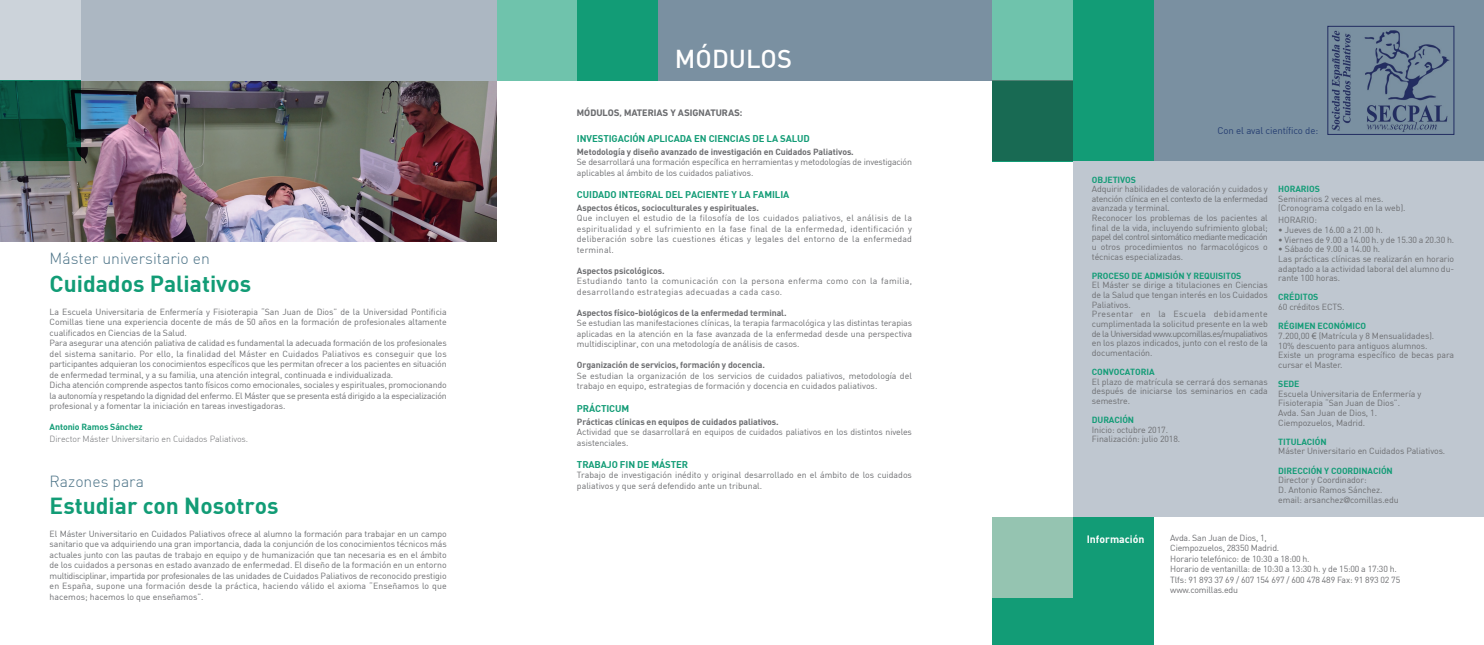
<style>
.page{position:relative;width:1484px;height:645px;background:#fff}
.page>*{position:absolute;margin:0;border:0;box-sizing:border-box;transform-origin:0 0}
.t1{font:25.38px "DIN Medium Alternate";color:#fff}
.t2{font:22.75px "DIN Bold";color:#129c76}
.t3{font:15.75px "DIN Light Alternate";color:#4c7387}
.t4{font:10.5px "DIN Bold";color:#fff}
.t5{font:9.62px "DIN Bold";letter-spacing:-.01em;color:#129c76}
.t6{font:700 9.62px "DIN Next LT Pro";color:#6c6d70}
.t7{font:9.62px "DIN";letter-spacing:-.01em;color:#253e72}
.t8{font:8.75px/10.5px "DIN";letter-spacing:-.01em;color:#6c6d70;text-align:justify}
.t9{font:8.75px "DIN Bold";letter-spacing:-.01em;color:#6c6d70}
.t10{font:8.75px "DIN Bold";letter-spacing:-.01em;color:#129c76}
.t11{font:8.75px/10.5px "DIN";letter-spacing:.03em;color:#6c6d70}
.t12{font:8.75px "DIN Light Alternate";letter-spacing:-.01em;color:#6c6d70}
.s1{font-family:"Arial"}
.s2{font-family:"Helvetica Neue LT Std"}
</style>
<div class="page">
<img style="left:0;top:81px;width:496px;height:161px">
<div style="left:496px;top:0;width:496px;height:81px;background:#7a90a1"></div>
<div style="left:496px;top:0;width:161px;height:81px;background:#129c76"></div>
<div style="left:496px;top:0;width:81px;height:81px;background:#6fc3ac"></div>
<div style="left:992px;top:0;width:491px;height:161px;background:#7a90a1"></div>
<div style="left:0;top:0;width:496px;height:81px;background:#acb7c2"></div>
<div style="left:0;top:0;width:81px;height:81px;background:#ccd3da"></div>
<svg style="left:0;top:81px;width:81px;height:80px;background:#074735"></svg>
<div style="left:992px;top:0;width:161px;height:161px;background:#129c76"></div>
<div style="left:992px;top:0;width:81px;height:81px;background:#6fc3ac"></div>
<div style="left:992px;top:81px;width:81px;height:80px;background:#186a53"></div>
<div style="left:1073px;top:161px;width:410px;height:356px;background:#bfc7d0"></div>
<div style="left:992px;top:517px;width:161px;height:128px;background:#129c76"></div>
<div style="left:992px;top:517px;width:81px;height:81px;background:#95c4b1"></div>
<img style="left:1331px;top:30px;width:119px;height:102px">
<div style="left:1327px;top:26px;width:126px;height:109px;border:1px solid #464f9b"></div>
<p class="t3" style="left:50px;top:249px;width:162px">Máster universitario en</p>
<p class="t2" style="left:50px;top:268px;width:203px">Cuidados Paliativos</p>
<p class="t8" style="left:50px;top:306px;width:398px">La Escuela Universitaria de Enfermería y Fisioterapia “San Juan de Dios” de la Universidad Pontificia Comillas tiene una experiencia docente de más de 50 años en la formación de profesionales altamente cualificados en Ciencias de la Salud.</p>
<p class="t8" style="left:50px;top:337px;width:398px">Para asegurar una atención paliativa de calidad es fundamental la adecuada formación de los profesionales del sistema sanitario. Por ello, la finalidad del Máster en Cuidados Paliativos es conseguir que los participantes adquieran los conocimientos específicos que les permitan ofrecer a los pacientes en situación de enfermedad terminal, y a su familia, una atención integral, continuada e individualizada.</p>
<p class="t8" style="left:50px;top:379px;width:398px">Dicha atención comprende aspectos tanto físicos como emocionales, sociales y espirituales, promocionando la autonomía y respetando la dignidad del enfermo. El Máster que se presenta está dirigido a la especialización profesional y a fomentar la iniciación en tareas investigadoras.</p>
<p class="t10" style="left:50px;top:421px;width:95px">Antonio Ramos Sánchez</p>
<p class="t12" style="left:50px;top:433px;width:200px">Director Máster Universitario en Cuidados Paliativos.</p>
<p class="t3" style="left:50px;top:471px;width:96px">Razones para</p>
<p class="t2" style="left:50px;top:491px;width:230px">Estudiar con Nosotros</p>
<p class="t8" style="left:50px;top:528px;width:398px">El Máster Universitario en Cuidados Paliativos ofrece al alumno la formación para trabajar en un campo sanitario que va adquiriendo una gran importancia, dada la conjunción de los conocimientos técnicos más actuales junto con las pautas de trabajo en equipo y de humanización que tan necesaria es en el ámbito de los cuidados a personas en estado avanzado de enfermedad. El diseño de la formación en un entorno multidisciplinar, impartida por profesionales de las unidades de Cuidados Paliativos de reconocido prestigio en España, supone una formación desde la práctica, haciendo válido el axioma “Enseñamos lo que hacemos; hacemos lo que enseñamos”.</p>
<p class="t1" style="left:675px;top:42px;width:118px">MÓDULOS</p>
<p class="t6" style="left:577px;top:107px;width:167px">MÓDULOS, MATERIAS Y ASIGNATURAS:</p>
<p class="t5" style="left:577px;top:132px;width:234px">INVESTIGACIÓN APLICADA EN CIENCIAS DE LA SALUD</p>
<p class="t9" style="left:577px;top:146px;width:278px">Metodología y diseño avanzado de investigación en Cuidados Paliativos.</p>
<p class="t8" style="left:577px;top:157px;width:336px">Se desarrollará una formación específica en herramientas y metodologías de investigación aplicables al ámbito de los cuidados paliativos.</p>
<p class="t5" style="left:577px;top:188px;width:214px">CUIDADO INTEGRAL DEL PACIENTE Y LA FAMILIA</p>
<p class="t9" style="left:577px;top:202px;width:183px">Aspectos éticos, socioculturales y espirituales.</p>
<p class="t8" style="left:577px;top:213px;width:336px">Que incluyen el estudio de la filosofía de los cuidados paliativos, el análisis de la espiritualidad y el sufrimiento en la fase final de la enfermedad, identificación y deliberación sobre las cuestiones éticas y legales del entorno de la enfermedad terminal.</p>
<p class="t9" style="left:577px;top:265px;width:89px">Aspectos psicológicos.</p>
<p class="t11" style="left:577px;top:276px;width:336px">Estudiando tanto la comunicación con la persona enferma como con la familia, desarrollando estrategias adecuadas a cada caso.</p>
<p class="t9" style="left:577px;top:307px;width:211px">Aspectos físico-biológicos de la enfermedad terminal.</p>
<p class="t8" style="left:577px;top:318px;width:336px">Se estudian las manifestaciones clínicas, la terapia farmacológica y las distintas terapias aplicadas en la atención en la fase avanzada de la enfermedad desde una perspectiva multidisciplinar, con una metodología de análisis de casos.</p>
<p class="t9" style="left:577px;top:360px;width:189px">Organización de servicios, formación y docencia.</p>
<p class="t8" style="left:577px;top:370px;width:336px">Se estudian la organización de los servicios de cuidados paliativos, metodología del trabajo en equipo, estrategias de formación y docencia en cuidados paliativos.</p>
<p class="t5" style="left:577px;top:402px;width:54px">PRÁCTICUM</p>
<p class="t9" style="left:577px;top:416px;width:203px">Prácticas clínicas en equipos de cuidados paliativos.</p>
<p class="t8" style="left:577px;top:427px;width:336px">Actividad que se dasarrollará en equipos de cuidados paliativos en los distintos niveles asistenciales.</p>
<p class="t5" style="left:577px;top:458px;width:113px">TRABAJO FIN DE MÁSTER</p>
<p class="t8" style="left:577px;top:470px;width:336px">Trabajo de investigación inédito y original desarrollado en el ámbito de los cuidados paliativos y que será defendido ante un tribunal.</p>
<p class="t7" style="left:1217px;top:125px;width:102px">Con el aval científico de:</p>
<p class="t10" style="left:1091px;top:174px;width:46px">OBJETIVOS</p>
<p class="t8" style="left:1091px;top:184px;width:177px;line-height:9.6px">Adquirir habilidades de valoración y cuidados y atención clínica en el contexto de la enfermedad avanzada y terminal.</p>
<p class="t8" style="left:1091px;top:213px;width:177px;line-height:9.6px">Reconocer los problemas de los pacientes al final de la vida, incluyendo sufrimiento global; papel del control sintomático mediante medicación u otros procedimientos no farmacológicos o técnicas especializadas.</p>
<p class="t10" style="left:1091px;top:270px;width:151px">PROCESO DE ADMISIÓN Y REQUISITOS</p>
<p class="t8" style="left:1091px;top:280px;width:177px;line-height:9.6px">El Máster se dirige a titulaciones en Ciencias de la Salud que tengan interés en los Cuidados Paliativos.</p>
<p class="t8" style="left:1091px;top:309px;width:177px;line-height:9.6px">Presentar en la Escuela debidamente cumplimentada la solicitud presente en la web de la Universidad www.upcomillas.es/mupaliativos en los plazos indicados, junto con el resto de la documentación.</p>
<p class="t10" style="left:1091px;top:366px;width:64px">CONVOCATORIA</p>
<p class="t8" style="left:1091px;top:376px;width:177px;line-height:9.6px">El plazo de matrícula se cerrará dos semanas después de iniciarse los seminarios en cada semestre.</p>
<p class="t10" style="left:1091px;top:414px;width:44px">DURACIÓN</p>
<p class="t8" style="left:1091px;top:424px;width:78px">Inicio: octubre 2017.</p>
<p class="t8" style="left:1091px;top:434px;width:90px">Finalización: julio 2018.</p>
<p class="t10" style="left:1278px;top:183px;width:43px">HORARIOS</p>
<p class="t8" style="left:1278px;top:193px;width:107px">Seminarios 2 veces al mes.</p>
<p class="t8" style="left:1278px;top:203px;width:129px">(Cronograma colgado en la web).</p>
<p class="t8" style="left:1278px;top:215px;width:40px">HORARIO:</p>
<p class="t8" style="left:1278px;top:224px;width:106px">• Jueves de 16.00 a 21.00 h.</p>
<p class="t8" style="left:1278px;top:234px;width:177px">• Viernes de 9.00 a 14.00 h. y de 15.30 a 20.30 h.</p>
<p class="t8" style="left:1278px;top:244px;width:103px">• Sábado de 9.00 a 14.00 h.</p>
<p class="t8" style="left:1278px;top:254px;width:177px;line-height:9.6px">Las prácticas clínicas se realizarán en horario adaptado a la actividad laboral del alumno du&shy;rante 100 horas.</p>
<p class="t10" style="left:1278px;top:291px;width:42px">CRÉDITOS</p>
<p class="t8" style="left:1278px;top:301px;width:68px">60 créditos ECTS.</p>
<p class="t10" style="left:1278px;top:320px;width:89px">RÉGIMEN ECONÓMICO</p>
<p class="t8" style="left:1278px;top:330px;width:157px">7.200,00 <span class="s1">€</span> (Matrícula y 8 Mensualidades).</p>
<p class="t8" style="left:1278px;top:340px;width:150px">10% descuento para antiguos alumnos.</p>
<p class="t8" style="left:1278px;top:350px;width:177px;line-height:9.6px">Existe un programa específico de becas para cursar el Master.</p>
<p class="t10" style="left:1278px;top:378px;width:23px">SEDE</p>
<p class="t8" style="left:1278px;top:388px;width:145px">Escuela Universitaria de Enfermería y</p>
<p class="t8" style="left:1278px;top:398px;width:123px">Fisioterapia “San Juan de Dios”.</p>
<p class="t8" style="left:1278px;top:407px;width:100px">Avda. San Juan de Dios, 1.</p>
<p class="t8" style="left:1278px;top:417px;width:88px">Ciempozuelos, Madrid.</p>
<p class="t10" style="left:1278px;top:436px;width:50px">TITULACIÓN</p>
<p class="t8" style="left:1278px;top:446px;width:168px">Máster Universitario en Cuidados Paliativos.</p>
<p class="t10" style="left:1278px;top:465px;width:116px">DIRECCIÓN Y COORDINACIÓN</p>
<p class="t8" style="left:1278px;top:475px;width:90px">Director y Coordinador:</p>
<p class="t8" style="left:1278px;top:484px;width:106px">D. Antonio Ramos Sánchez.</p>
<p class="t8" style="left:1278px;top:494px;width:122px">email: arsanchez<span class="s2">@</span>comillas.edu</p>
<p class="t4" style="left:1086px;top:532px;width:59px">Información</p>
<p class="t8" style="left:1170px;top:532px;width:98px">Avda. San Juan de Dios, 1,</p>
<p class="t8" style="left:1170px;top:543px;width:110px">Ciempozuelos, 28350 Madrid.</p>
<p class="t8" style="left:1170px;top:553px;width:141px">Horario telefónico: de 10:30 a 18:00 h.</p>
<p class="t8" style="left:1170px;top:564px;width:228px">Horario de ventanilla: de 10:30 a 13:30 h. y de 15:00 a 17:30 h.</p>
<p class="t8" style="left:1170px;top:574px;width:231px">Tlfs: 91 893 37 69 / 607 154 697 / 600 478 489 Fax: 91 893 02 75</p>
<p class="t8" style="left:1170px;top:585px;width:69px">www.comillas.edu</p>
</div>
